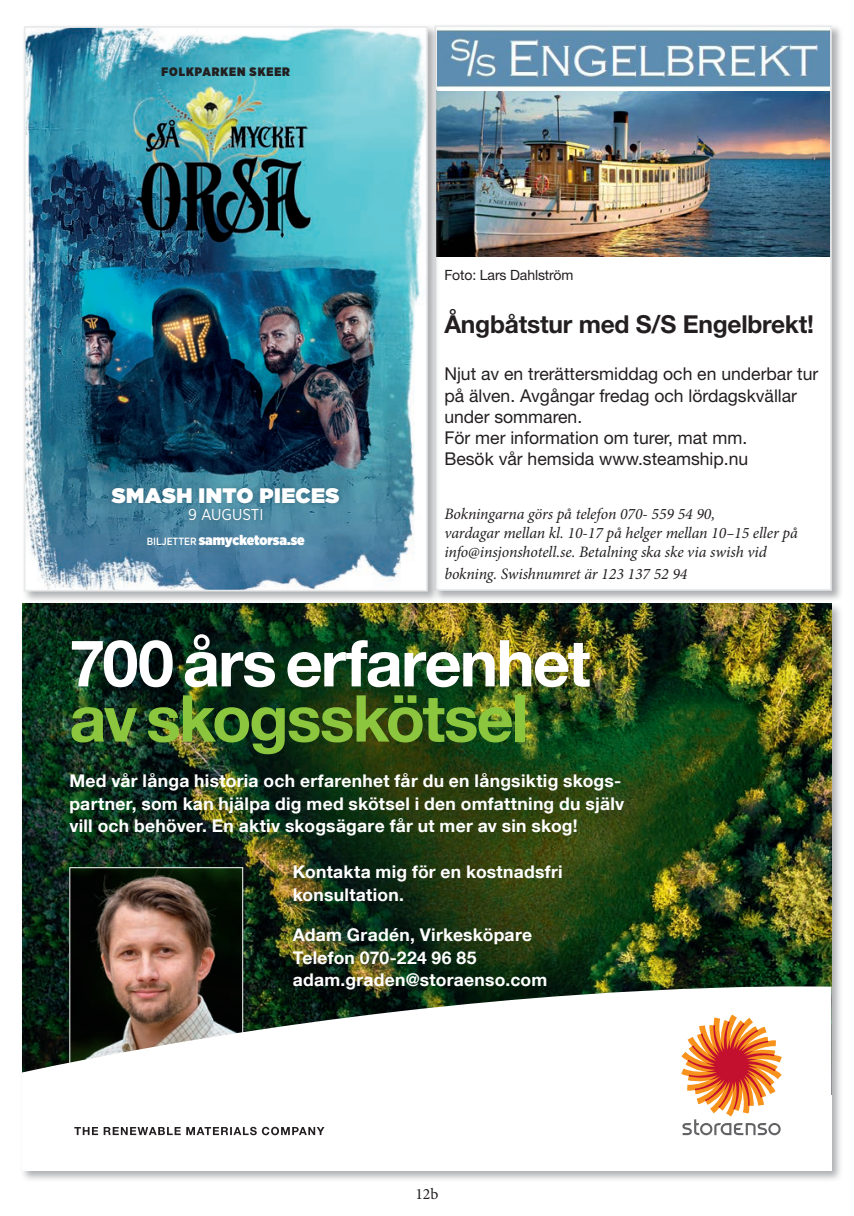
<style>
.page{position:relative;width:854px;height:1216px;background:#fff}
.page>*{position:absolute;margin:0;border:0;box-sizing:border-box;transform-origin:0 0}
.t1{font:700 64.75px/55.1px "Helvetica Neue LT Com";letter-spacing:-.03em;color:#fff}
.t2{font:700 24.68px "Helvetica Neue LT Std";letter-spacing:-.01em;color:#231f20}
.t3{font:900 21px "Gotham";letter-spacing:.02em;color:#fff}
.t4{font:17.68px/21.2px "Helvetica Neue LT Std";color:#231f20}
.t5{font:700 17.5px/22.8px "Helvetica Neue LT Com";letter-spacing:.015em;color:#fff}
.t6{font:italic 15.92px/19.1px "Minion Pro";letter-spacing:-.005em;color:#231f20}
.t7{font:15.75px "Gotham Narrow";color:#fff}
.t8{font:15.75px "Minion Pro";color:#231f20}
.t9{font:14.17px "Helvetica Neue LT Std";letter-spacing:-.01em;color:#231f20}
.t10{font:900 14px "Gotham Narrow";color:#fff}
.t11{font:900 12.25px "Gotham Narrow";letter-spacing:.075em;color:#231f20}
.s1{font-weight:500;font-size:10.5px}
.s2{color:#8bc63e}
</style>
<div class="page">
<div style="left:20px;top:601px;width:823px;height:581px;background:#939598;opacity:.75"></div>
<img style="left:22px;top:603px;width:809px;height:378px">
<img style="left:71px;top:869px;width:170px;height:112px">
<div style="left:69px;top:867px;width:174px;height:198px;border:1px solid #fff"></div>
<svg style="left:22px;top:981px;width:809px;height:189px"></svg>
<svg style="left:681px;top:1014px;width:100px;height:121px"></svg>
<svg style="left:74px;top:1126px;width:250px;height:9px"></svg>
<div style="left:433px;top:24px;width:410px;height:578px;background:#939598;opacity:.75"></div>
<div style="left:435px;top:26px;width:395px;height:564px;background:#fff"></div>
<img style="left:439px;top:91px;width:389px;height:165px">
<img style="left:439px;top:30px;width:389px;height:58px">
<div style="left:22px;top:24px;width:417px;height:580px;background:#939598;opacity:.75"></div>
<img style="left:27px;top:29px;width:397px;height:559px">
<img style="left:108px;top:485px;width:235px;height:38px">
<div style="left:24px;top:26px;width:403px;height:565px;border:2px solid #e9eaeb"></div>
<p class="t11" style="left:161px;top:63px;width:130px">FOLKPARKEN SKEER</p>
<p class="t3" style="left:112px;top:481px;width:229px">SMASH INTO PIECES</p>
<p class="t7" style="left:188px;top:505px;width:77px">9 AUGUSTI</p>
<p class="t10" style="left:147px;top:531px;width:159px"><span class="s1">BILJETTER</span> samycketorsa.se</p>
<p class="t9" style="left:444px;top:266px;width:130px">Foto: Lars Dahlström</p>
<p class="t2" style="left:444px;top:309px;width:371px">Ångbåtstur med S/S Engelbrekt!</p>
<p class="t4" style="left:444px;top:363px;width:375px">Njut av en trerättersmiddag och en underbar tur på älven. Avgångar fredag och lördagskvällar under sommaren.<br>För mer information om turer, mat mm.<br>Besök vår hemsida www.steamship.nu</p>
<p class="t6" style="left:444px;top:504px;width:355px">Bokningarna görs på telefon 070- 559 54 90,<br>vardagar mellan kl. 10-17 på helger mellan 10–15 eller på info@insjonshotell.se. Betalning ska ske via swish vid</p>
<p class="t6" style="left:444px;top:564px;width:244px">bokning. Swishnumret är 123 137 52 94</p>
<p class="t1" style="left:69px;top:634px;width:522px">700 års erfarenhet <span class="s2">av skogsskötsel</span></p>
<p class="t5" style="left:69px;top:768px;width:556px">Med vår långa historia och erfarenhet får du en långsiktig skogs&shy;partner, som kan hjälpa dig med skötsel i den omfattning du själv vill och behöver. En aktiv skogsägare får ut mer av sin skog!</p>
<p class="t5" style="left:293px;top:859px;width:271px">Kontakta mig för en kostnadsfri konsultation.</p>
<p class="t5" style="left:293px;top:922px;width:256px">Adam Gradén, Virkesköpare<br>Telefon 070-224 96 85 adam.graden@storaenso.com</p>
<p class="t8" style="left:415px;top:1183px;width:25px">12b</p>
</div>
